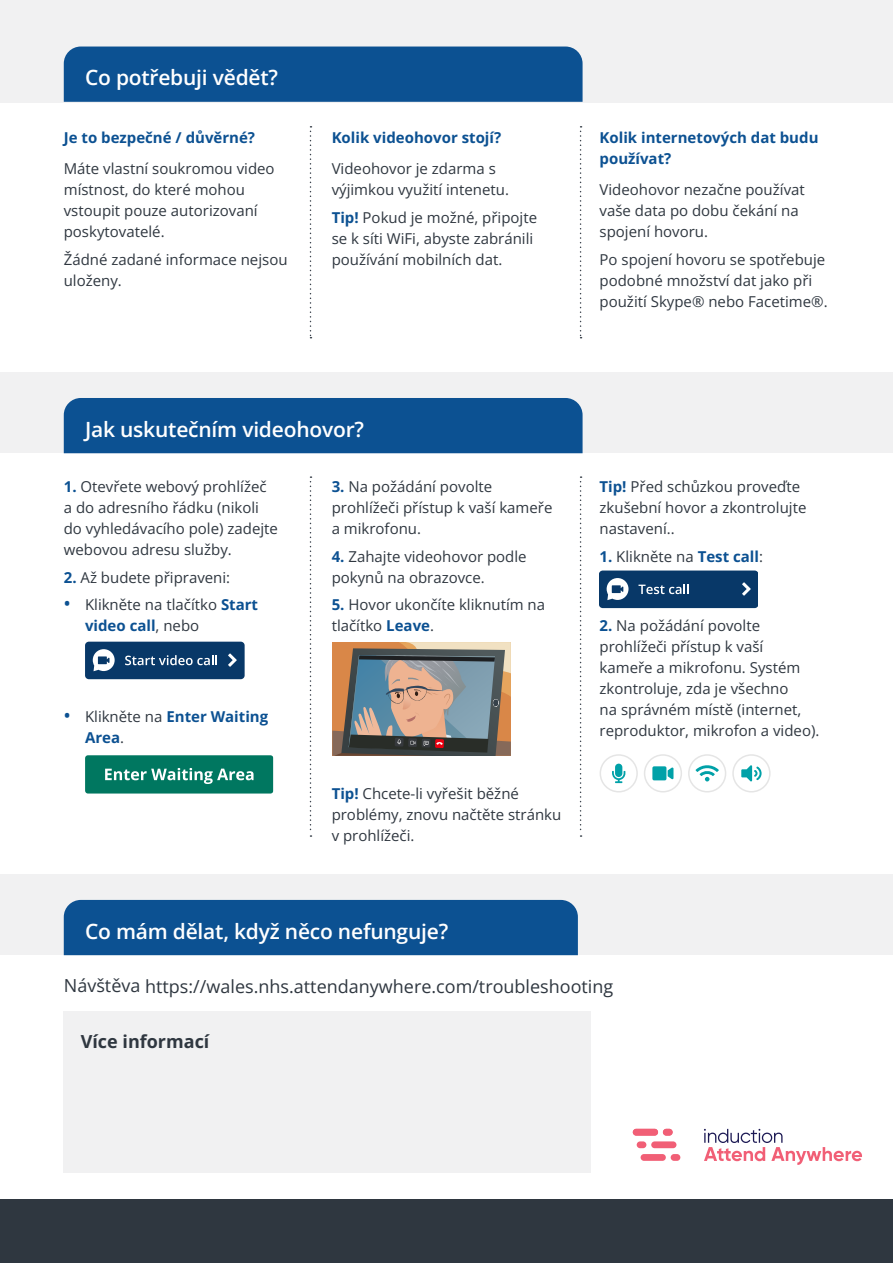
<style>
.page{position:relative;width:893px;height:1263px;background:#fff}
.page>*{position:absolute;margin:0;border:0;box-sizing:border-box;transform-origin:0 0}
.t1{font:600 21px "Open Sans";letter-spacing:-.01em;color:#fff}
.t2{font:18px "Open Sans";color:#2f3740}
.t3{font:700 18px "Open Sans";color:#2f3740}
.t4{font:15px/21px "Open Sans";color:#2f3740}
.t5{font:700 15px/21px "Open Sans";color:#0c5192}
.s1{font-weight:700;color:#0c5192}
.s2{font-weight:600;font-size:18px;color:#0c5192}
.s3{font-weight:600;font-size:18px}
.s4{font-weight:400;color:#2f3740}
</style>
<div class="page">
<div style="left:64px;top:1011px;width:527px;height:162px;background:#f1f1f2"></div>
<div style="left:0;top:1199px;width:893px;height:64px;background:#2f3740"></div>
<div style="left:0;top:0;width:893px;height:102px;background:#f1f1f2"></div>
<div style="left:0;top:874px;width:893px;height:81px;background:#f1f1f2"></div>
<svg style="left:310px;top:126px;width:1px;height:212px"></svg>
<svg style="left:580px;top:126px;width:2px;height:212px"></svg>
<div style="left:0;top:372px;width:893px;height:81px;background:#f1f1f2"></div>
<svg style="left:580px;top:476px;width:2px;height:361px"></svg>
<div style="left:637px;top:1141px;width:9px;height:7px;background:#f15f76;border-radius:3px"></div>
<div style="left:641px;top:1154px;width:25px;height:7px;background:#f15f76;border-radius:3px"></div>
<div style="left:671px;top:1154px;width:9px;height:7px;background:#f15f76;border-radius:3px"></div>
<div style="left:651px;top:1141px;width:25px;height:7px;background:#f15f76;border-radius:3px"></div>
<div style="left:633px;top:1129px;width:25px;height:6px;background:#f15f76;border-radius:3px"></div>
<div style="left:663px;top:1129px;width:10px;height:6px;background:#f15f76;border-radius:3px"></div>
<svg style="left:704px;top:1129px;width:158px;height:36px"></svg>
<svg style="left:310px;top:476px;width:1px;height:361px"></svg>
<div style="left:64px;top:900px;width:514px;height:55px;background:#0c5192"></div>
<div style="left:85px;top:642px;width:160px;height:37px;background:#083868;border-radius:4px"></div>
<svg style="left:125px;top:655px;width:92px;height:10px"></svg>
<svg style="left:228px;top:653px;width:9px;height:14px"></svg>
<svg style="left:93px;top:649px;width:22px;height:22px"></svg>
<svg style="left:85px;top:755px;width:188px;height:38px"></svg>
<svg style="left:695px;top:765px;width:24px;height:16px"></svg>
<div style="left:688px;top:754px;width:38px;height:38px;border:2px solid #e5e5e5;border-radius:50%"></div>
<div style="left:732px;top:754px;width:39px;height:38px;border:2px solid #e5e5e5;border-radius:50%"></div>
<svg style="left:741px;top:765px;width:21px;height:17px"></svg>
<div style="left:600px;top:754px;width:38px;height:38px;border:2px solid #e5e5e5;border-radius:50%"></div>
<svg style="left:612px;top:764px;width:13px;height:19px"></svg>
<div style="left:644px;top:754px;width:38px;height:38px;border:2px solid #e5e5e5;border-radius:50%"></div>
<svg style="left:652px;top:766px;width:21px;height:14px"></svg>
<svg style="left:332px;top:642px;width:178px;height:114px"></svg>
<div style="left:600px;top:570px;width:158px;height:38px;background:#083868;border-radius:4px"></div>
<svg style="left:638px;top:584px;width:51px;height:10px"></svg>
<svg style="left:742px;top:582px;width:9px;height:14px"></svg>
<svg style="left:607px;top:578px;width:21px;height:22px"></svg>
<div style="left:64px;top:398px;width:519px;height:55px;background:#0c5192"></div>
<div style="left:64px;top:47px;width:519px;height:55px;background:#0c5192"></div>
<h1 class="t1" style="left:85px;top:63px;width:195px">Co potřebuji vědět?</h1>
<p class="t5" style="left:64px;top:126px;width:193px">Je to bezpečné / důvěrné?</p>
<p class="t4" style="left:64px;top:158px;width:212px">Máte vlastní soukromou video místnost, do které mohou vstoupit pouze autorizovaní poskytovatelé.</p>
<p class="t4" style="left:64px;top:248px;width:225px">Žádné zadané informace nejsou uloženy.</p>
<p class="t5" style="left:332px;top:126px;width:171px">Kolik videohovor stojí?</p>
<p class="t4" style="left:332px;top:158px;width:179px">Videohovor je zdarma s výjimkou využití intenetu.</p>
<p class="t4" style="left:332px;top:206px;width:207px"><span class="s1">Tip!</span> Pokud je možné, připojte se k síti WiFi, abyste zabránili používání mobilních dat.</p>
<p class="t5" style="left:600px;top:126px;width:220px">Kolik internetových dat budu používat?</p>
<p class="t4" style="left:600px;top:179px;width:207px">Videohovor nezačne používat vaše data po dobu čekání na spojení hovoru.</p>
<p class="t4" style="left:600px;top:248px;width:230px">Po spojení hovoru se spotřebuje podobné množství dat jako při použití Skype® nebo Facetime®.</p>
<h1 class="t1" style="left:85px;top:415px;width:281px">Jak uskutečním videohovor?</h1>
<p class="t4" style="left:64px;top:476px;width:216px"><span class="s1">1.</span> Otevřete webový prohlížeč a do adresního řádku (nikoli do vyhledávacího pole) zadejte webovou adresu služby.</p>
<p class="t4" style="left:64px;top:566px;width:168px"><span class="s1">2.</span> Až budete připraveni:</p>
<p class="t4" style="left:85px;top:594px;width:175px;text-indent:-21px"><span class="s2">•</span> Klikněte na tlačítko <span class="s1">Start video call</span>, nebo</p>
<p class="t5" style="left:85px;top:705px;width:185px;text-indent:-21px"><span class="s3">•</span> <span class="s4">Klikněte na</span> Enter Waiting<br>Area<span class="s4">.</span></p>
<p class="t4" style="left:332px;top:476px;width:222px"><span class="s1">3.</span> Na požádání povolte prohlížeči přístup k vaší kameře a mikrofonu.</p>
<p class="t4" style="left:332px;top:545px;width:196px"><span class="s1">4.</span> Zahajte videohovor podle pokynů na obrazovce.</p>
<p class="t4" style="left:332px;top:594px;width:215px"><span class="s1">5.</span> Hovor ukončíte kliknutím na tlačítko <span class="s1">Leave</span>.</p>
<p class="t4" style="left:332px;top:783px;width:231px"><span class="s1">Tip!</span> Chcete-li vyřešit běžné problémy, znovu načtěte stránku v prohlížeči.</p>
<h1 class="t1" style="left:85px;top:917px;width:365px">Co mám dělat, když něco nefunguje?</h1>
<p class="t4" style="left:600px;top:476px;width:208px"><span class="s1">Tip!</span> Před schůzkou proveďte zkušební hovor a zkontrolujte nastavení..</p>
<p class="t4" style="left:600px;top:545px;width:165px"><span class="s1">1.</span> Klikněte na <span class="s1">Test call</span>:</p>
<p class="t4" style="left:600px;top:615px;width:221px"><span class="s1">2.</span> Na požádání povolte prohlížeči přístup k vaší kameře a mikrofonu. Systém zkontroluje, zda je všechno<br>na správném místě (internet, reproduktor, mikrofon a video).</p>
<p class="t2" style="left:64px;top:974px;width:551px">Návštěva https://wales.nhs.attendanywhere.com/troubleshooting</p>
<p class="t3" style="left:81px;top:1028px;width:130px">Více informací</p>
</div>
